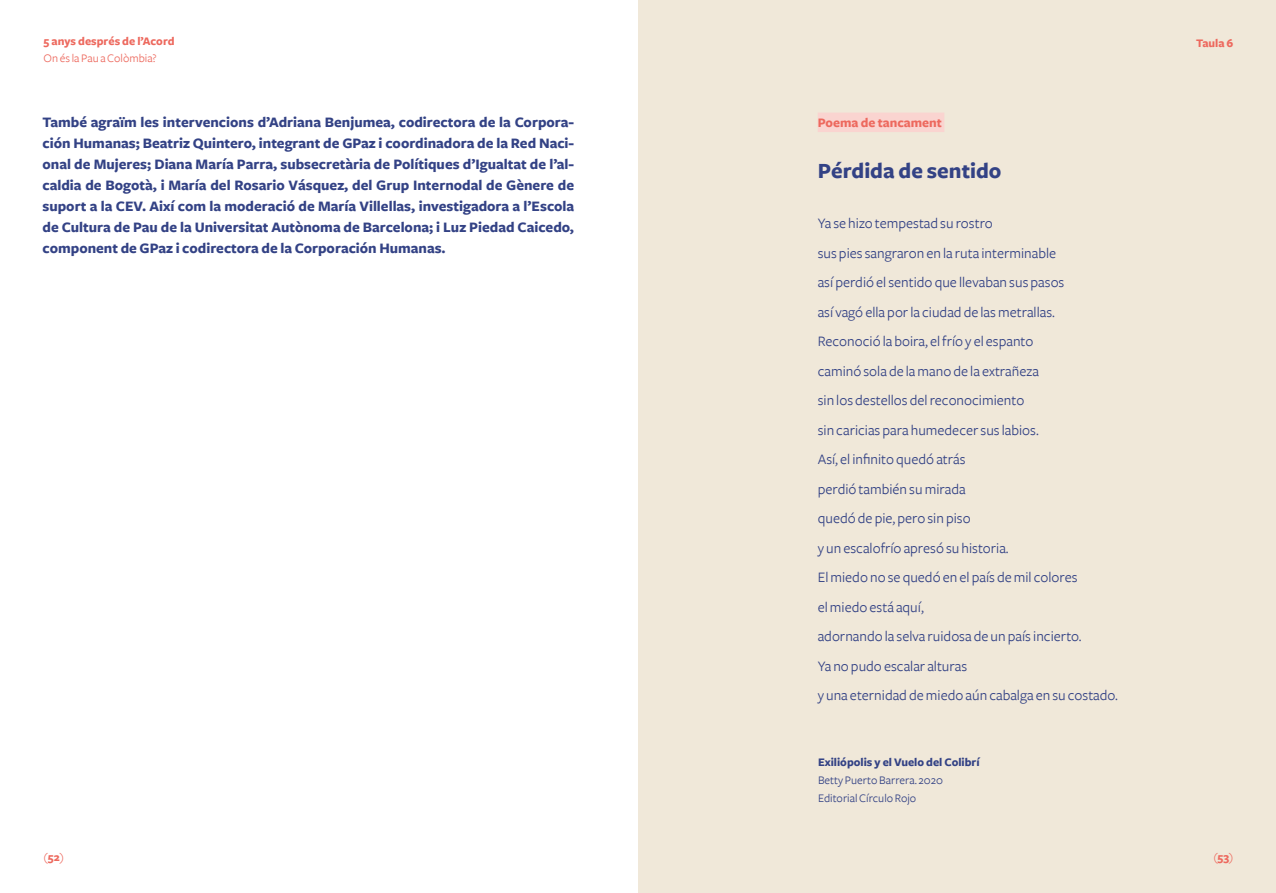
<style>
.page{position:relative;width:1276px;height:893px;background:#fff}
.page>*{position:absolute;margin:0;border:0;box-sizing:border-box;transform-origin:0 0}
.t1{font:700 22.5px "Freight Sans";color:#334285}
.t2{font:15px/29.5px "Freight Sans";color:#334285}
.t3{font:700 15px/21px "Freight Sans";color:#334285;text-align:justify}
.t4{font:700 13.5px "Freight Sans";color:#ed695e}
.t5{font:12px/18px "Freight Sans";color:#334285}
.t6{font:700 12px "Freight Sans";color:#334285}
.t7{font:700 12px "Freight Sans";color:#ed695e}
.t8{font:12px "Freight Sans";color:#ed695e}
.s1{font-weight:700}
</style>
<div class="page">
<div style="left:638px;top:0;width:638px;height:893px;background:#f0e8d9"></div>
<div style="left:817px;top:113px;width:127px;height:19px;background:#fad4d0"></div>
<p class="t7" style="left:44px;top:35px;width:132px">5 anys després de l’Acord</p>
<p class="t8" style="left:44px;top:51px;width:115px">On és la Pau a Colòmbia?</p>
<p class="t3" style="left:42px;top:112px;width:533px">També agraïm les intervencions d’Adriana Benjumea, codirectora de la Corpora&shy;ción Humanas; Beatriz Quintero, integrant de GPaz i coordinadora de la Red Naci&shy;onal de Mujeres; Diana María Parra, subsecretària de Polítiques d’Igualtat de l’al&shy;caldia de Bogotà, i María del Rosario Vásquez, del Grup Internodal de Gènere de suport a la CEV. Així com la moderació de María Villellas, investigadora a l’Escola de Cultura de Pau de la Universitat Autònoma de Barcelona; i Luz Piedad Caicedo, component de GPaz i codirectora de la Corporación Humanas.</p>
<p class="t4" style="left:817px;top:115px;width:126px">Poema de tancament</p>
<h1 class="t1" style="left:817px;top:158px;width:185px">Pérdida de sentido</h1>
<p class="t2" style="left:817px;top:209px;width:302px">Ya se hizo tempestad su rostro<br>sus pies sangraron en la ruta interminable<br>así perdió el sentido que llevaban sus pasos<br>así vagó ella por la ciudad de las metrallas.<br>Reconoció la boira, el frío y el espanto<br>caminó sola de la mano de la extrañeza<br>sin los destellos del reconocimiento<br>sin caricias para humedecer sus labios.<br>Así, el infinito quedó atrás<br>perdió también su mirada<br>quedó de pie, pero sin piso<br>y un escalofrío apresó su historia.<br>El miedo no se quedó en el país de mil colores<br>el miedo está aquí,<br>adornando la selva ruidosa de un país incierto.<br>Ya no pudo escalar alturas<br>y una eternidad de miedo aún cabalga en su costado.</p>
<p class="t6" style="left:818px;top:756px;width:163px">Exiliópolis y el Vuelo del Colibrí</p>
<p class="t5" style="left:818px;top:772px;width:126px">Betty Puerto Barrera. 2020<br>Editorial Círculo Rojo</p>
<p class="t7" style="left:1196px;top:37px;width:39px">Taula 6</p>
<p class="t8" style="left:44px;top:850px;width:22px">(<span class="s1">52</span>)</p>
<p class="t8" style="left:1213px;top:850px;width:22px">(<span class="s1">53</span>)</p>
</div>
